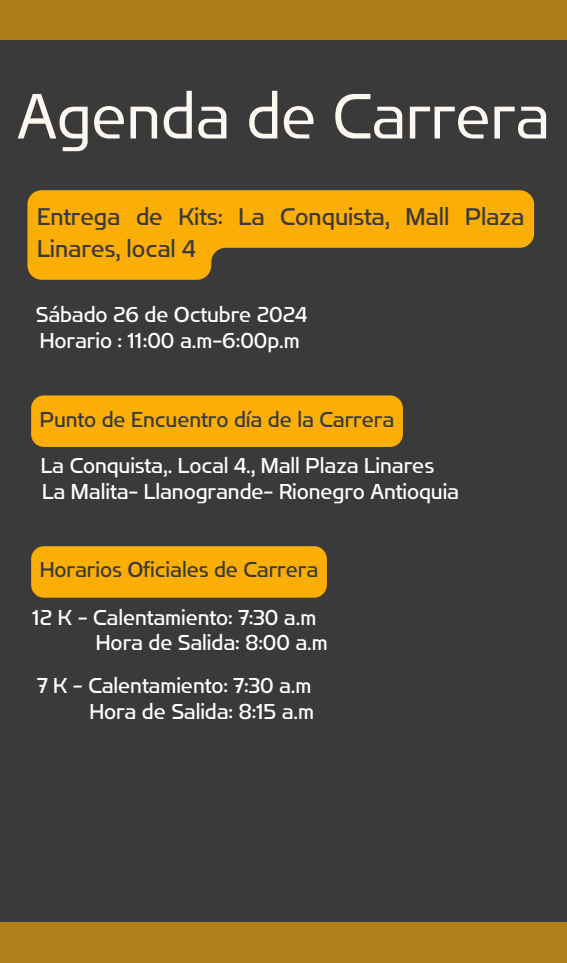
<style>
.page{position:relative;width:567px;height:963px;background:#3a3a3a}
.page>*{position:absolute;margin:0;border:0;box-sizing:border-box;transform-origin:0 0}
.t1{font:63.6px "Flatory Sans 300";color:#fdf7f2}
.t2{font:24px/32px "Flatory Sans 400";color:#3a3a3a}
.t3{font:21.6px "Flatory Sans 400";color:#fff}
.t4{font:21.6px "Flatory Sans 400";color:#3a3a3a}
</style>
<div class="page">
<div style="left:0;top:0;width:200px;height:40px;background:#ad7f1a"></div>
<div style="left:437px;top:0;width:130px;height:40px;background:#ad7f1a"></div>
<div style="left:199px;top:0;width:239px;height:40px;background:#ad7f1a"></div>
<div style="left:0;top:923px;width:222px;height:40px;background:#af801a"></div>
<div style="left:458px;top:923px;width:109px;height:40px;background:#af801a"></div>
<div style="left:221px;top:923px;width:238px;height:40px;background:#af801a"></div>
<svg style="left:27px;top:190px;width:507px;height:90px;fill:#fbae06"></svg>
<div style="left:31px;top:395px;width:372px;height:52px;background:#fbae06;border-radius:13px"></div>
<div style="left:31px;top:546px;width:296px;height:52px;background:#fbae06;border-radius:13px"></div>
<p class="t1" style="left:17px;top:79px;width:534px">Agenda de Carrera</p>
<h1 class="t2" style="left:37px;top:201px;width:489px">Entrega de Kits: La Conquista, Mall Plaza<br>Linares, local 4</h1>
<h2 class="t3" style="left:36px;top:302px;width:273px">Sábado 26 de Octubre 2024</h2>
<p class="t3" style="left:40px;top:328px;width:261px">Horario : 11:00 a.m-6:00p.m</p>
<p class="t4" style="left:40px;top:406px;width:356px">Punto de Encuentro día de la Carrera</p>
<p class="t3" style="left:41px;top:453px;width:395px">La Conquista,. Local 4., Mall Plaza Linares</p>
<p class="t3" style="left:42px;top:479px;width:418px">La Malita- Llanogrande- Rionegro Antioquia</p>
<p class="t4" style="left:40px;top:557px;width:280px">Horarios Oficiales de Carrera</p>
<p class="t3" style="left:32px;top:604px;width:285px">12 K - Calentamiento: 7:30 a.m</p>
<p class="t3" style="left:96px;top:630px;width:233px">Hora de Salida: 8:00 a.m</p>
<p class="t3" style="left:37px;top:673px;width:276px">7 K - Calentamiento: 7:30 a.m</p>
<p class="t3" style="left:89px;top:699px;width:226px">Hora de Salida: 8:15 a.m</p>
</div>
